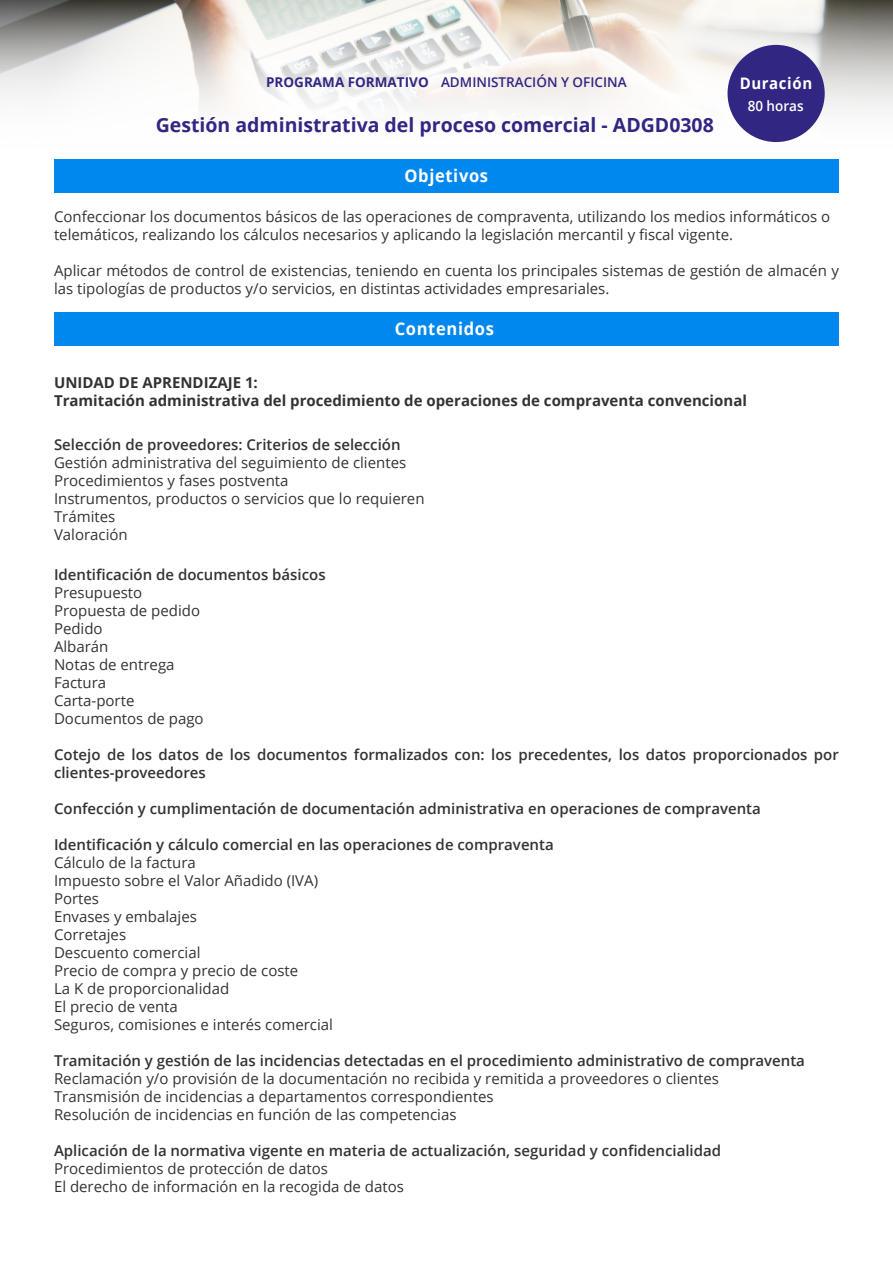
<style>
.page{position:relative;width:893px;height:1263px;background:#fff}
.page>*{position:absolute;margin:0;border:0;box-sizing:border-box;transform-origin:0 0}
.t1{font:700 19.5px "Open Sans";color:#312783}
.t2{font:700 17.55px "Open Sans";letter-spacing:.04em;color:#fff;scale:.94 1}
.t3{font:700 15.9px "Open Sans";letter-spacing:.04em;color:#fff;scale:.94 1}
.t4{font:15px/18px "Open Sans";color:#333}
.t5{font:600 15px/18px "Open Sans";color:#333}
.t6{font:700 15px "Open Sans";color:#333}
.t7{font:600 14.1px "Open Sans";color:#fff;scale:.95 1}
.t8{font:600 13.5px "Open Sans";color:#312783}
.t9{font:700 13.5px "Open Sans";color:#312783}
</style>
<div class="page">
<img style="left:0;top:0;width:893px;height:143px">
<div style="left:727px;top:45px;width:98px;height:97px;background:#312783;border-radius:50%"></div>
<div style="left:54px;top:159px;width:785px;height:34px;background:#08e"></div>
<div style="left:54px;top:312px;width:785px;height:34px;background:#08e"></div>
<p class="t9" style="left:266px;top:73px;width:164px">PROGRAMA FORMATIVO</p>
<p class="t8" style="left:441px;top:73px;width:187px">ADMINISTRACIÓN Y OFICINA</p>
<p class="t3" style="left:740px;top:72px;width:79px">Duración</p>
<p class="t7" style="left:748px;top:96px;width:60px">80 horas</p>
<p class="t1" style="left:156px;top:111px;width:560px">Gestión administrativa del proceso comercial - ADGD0308</p>
<p class="t2" style="left:404px;top:163px;width:90px">Objetivos</p>
<p class="t4" style="left:54px;top:207px;width:778px">Confeccionar los documentos básicos de las operaciones de compraventa, utilizando los medios informáticos o</p>
<p class="t4" style="left:54px;top:225px;width:681px">telemáticos, realizando los cálculos necesarios y aplicando la legislación mercantil y fiscal vigente.</p>
<p class="t4" style="left:54px;top:261px;width:786px">Aplicar métodos de control de existencias, teniendo en cuenta los principales sistemas de gestión de almacén y las tipologías de productos y/o servicios, en distintas actividades empresariales.</p>
<p class="t2" style="left:395px;top:316px;width:107px">Contenidos</p>
<p class="t6" style="left:54px;top:372px;width:205px">UNIDAD DE APRENDIZAJE 1:</p>
<p class="t6" style="left:54px;top:390px;width:694px">Tramitación administrativa del procedimiento de operaciones de compraventa convencional</p>
<p class="t5" style="left:54px;top:436px;width:348px">Selección de proveedores: Criterios de selección</p>
<p class="t4" style="left:54px;top:454px;width:354px">Gestión administrativa del seguimiento de clientes</p>
<p class="t4" style="left:54px;top:472px;width:236px">Procedimientos y fases postventa</p>
<p class="t4" style="left:54px;top:490px;width:372px">Instrumentos, productos o servicios que lo requieren</p>
<p class="t4" style="left:54px;top:508px;width:63px">Trámites</p>
<p class="t4" style="left:54px;top:526px;width:75px">Valoración</p>
<p class="t5" style="left:54px;top:565px;width:273px">Identificación de documentos básicos</p>
<p class="t4" style="left:54px;top:583px;width:90px">Presupuesto</p>
<p class="t4" style="left:54px;top:601px;width:148px">Propuesta de pedido</p>
<p class="t4" style="left:54px;top:619px;width:50px">Pedido</p>
<p class="t4" style="left:54px;top:637px;width:56px">Albarán</p>
<p class="t4" style="left:54px;top:655px;width:122px">Notas de entrega</p>
<p class="t4" style="left:54px;top:673px;width:54px">Factura</p>
<p class="t4" style="left:54px;top:691px;width:82px">Carta-porte</p>
<p class="t4" style="left:54px;top:709px;width:151px">Documentos de pago</p>
<p class="t5" style="left:54px;top:745px;width:786px">Cotejo de los datos de los documentos formalizados con: los precedentes, los datos proporcionados por clientes-proveedores</p>
<p class="t5" style="left:54px;top:799px;width:708px">Confección y cumplimentación de documentación administrativa en operaciones de compraventa</p>
<p class="t5" style="left:54px;top:835px;width:501px">Identificación y cálculo comercial en las operaciones de compraventa</p>
<p class="t4" style="left:54px;top:853px;width:143px">Cálculo de la factura</p>
<p class="t4" style="left:54px;top:871px;width:266px">Impuesto sobre el Valor Añadido (IVA)</p>
<p class="t4" style="left:54px;top:889px;width:47px">Portes</p>
<p class="t4" style="left:54px;top:907px;width:144px">Envases y embalajes</p>
<p class="t4" style="left:54px;top:925px;width:74px">Corretajes</p>
<p class="t4" style="left:54px;top:943px;width:148px">Descuento comercial</p>
<p class="t4" style="left:54px;top:961px;width:246px">Precio de compra y precio de coste</p>
<p class="t4" style="left:54px;top:979px;width:177px">La K de proporcionalidad</p>
<p class="t4" style="left:54px;top:997px;width:125px">El precio de venta</p>
<p class="t4" style="left:54px;top:1015px;width:280px">Seguros, comisiones e interés comercial</p>
<p class="t5" style="left:54px;top:1051px;width:752px">Tramitación y gestión de las incidencias detectadas en el procedimiento administrativo de compraventa</p>
<p class="t4" style="left:54px;top:1069px;width:666px">Reclamación y/o provisión de la documentación no recibida y remitida a proveedores o clientes</p>
<p class="t4" style="left:54px;top:1087px;width:441px">Transmisión de incidencias a departamentos correspondientes</p>
<p class="t4" style="left:54px;top:1105px;width:404px">Resolución de incidencias en función de las competencias</p>
<p class="t5" style="left:54px;top:1141px;width:669px">Aplicación de la normativa vigente en materia de actualización, seguridad y confidencialidad</p>
<p class="t4" style="left:54px;top:1159px;width:275px">Procedimientos de protección de datos</p>
<p class="t4" style="left:54px;top:1177px;width:351px">El derecho de información en la recogida de datos</p>
</div>
